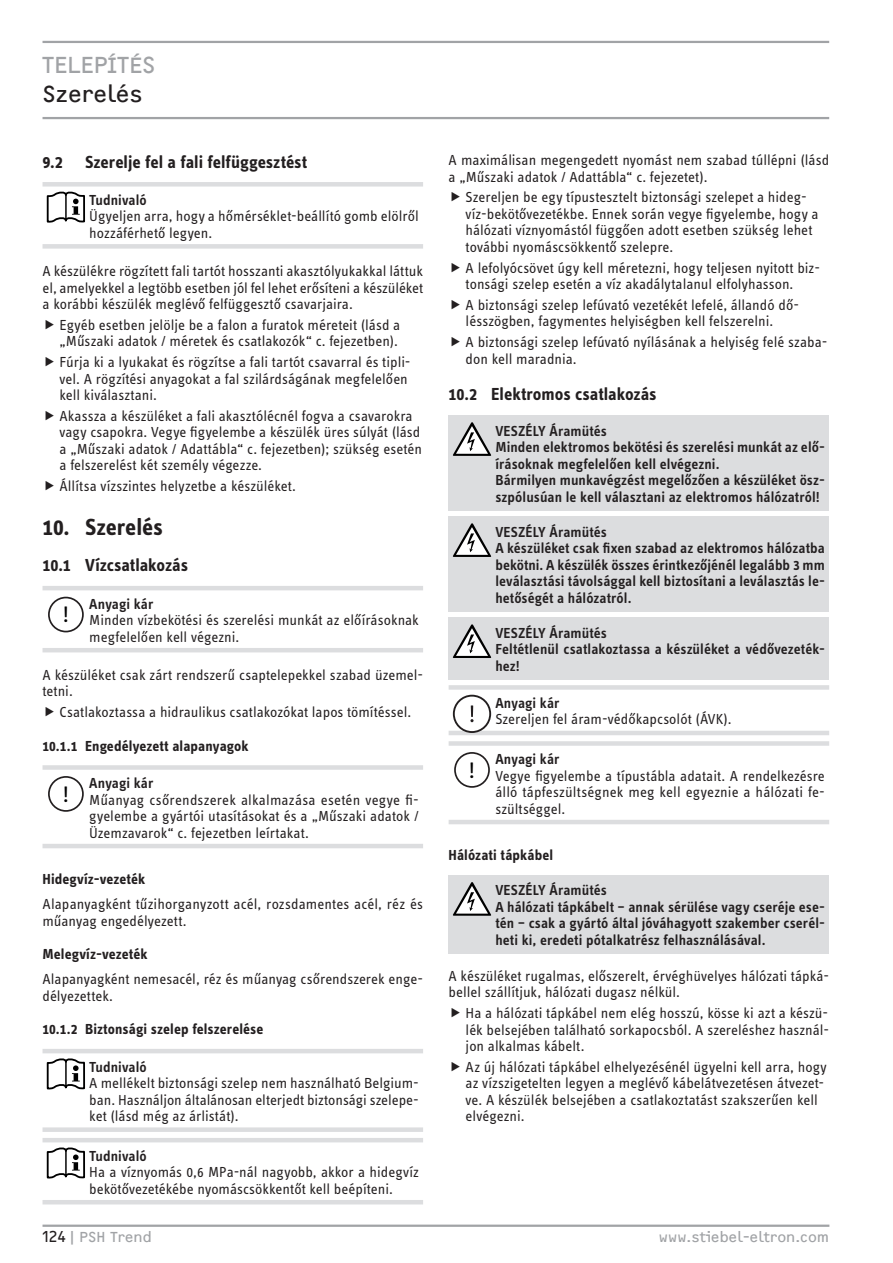
<style>
.page{position:relative;width:893px;height:1263px;background:#fff}
.page>*{position:absolute;margin:0;border:0;box-sizing:border-box;transform-origin:0 0}
.t1{font:700 24px "STE Info Text";letter-spacing:-.005em;color:#231f20}
.t2{font:24px "F2 FOCR Bczyk Com";letter-spacing:-.015em;color:#a1a3a6}
.t3{font:24px "F2 FOCR Bczyk Com";letter-spacing:-.015em;color:#231f20}
.t4{font:23.25px "STE Info Text";color:#000}
.t5{font:700 18px "STE Info Text";color:#231f20}
.t6{font:15px/16.5px "STE Info Text";color:#231f20}
.t7{font:600 15px/16.5px "STE Info Text";letter-spacing:.005em;color:#231f20}
.t8{font:700 15px "STE Info Text";letter-spacing:.005em;color:#231f20}
.t9{font:15px "F2 FOCR Bczyk Com";color:#a1a3a6}
.s1{color:#231f20}
</style>
<div class="page">
<hr style="left:43px;top:1224px;width:786px;height:3px;background:#a1a3a6">
<hr style="left:43px;top:41px;width:786px;height:2px;background:#a1a3a6">
<hr style="left:43px;top:117px;width:786px;height:2px;background:#a1a3a6">
<div style="left:43px;top:182px;width:380px;height:5px;background:#dcdddf"></div>
<div style="left:43px;top:244px;width:380px;height:5px;background:#dcdddf"></div>
<svg style="left:47px;top:192px;width:38px;height:31px"></svg>
<hr style="left:65px;top:195px;width:2px;height:24px;background:#000">
<hr style="left:43px;top:586px;width:380px;height:4px;background:#dcdddf">
<hr style="left:43px;top:648px;width:380px;height:4px;background:#dcdddf">
<div style="left:48px;top:597px;width:36px;height:35px;border:2px solid #231f20;border-radius:50%"></div>
<div style="left:43px;top:765px;width:380px;height:5px;background:#dcdddf"></div>
<hr style="left:43px;top:844px;width:380px;height:4px;background:#dcdddf">
<div style="left:48px;top:776px;width:36px;height:36px;border:2px solid #231f20;border-radius:50%"></div>
<hr style="left:43px;top:1049px;width:380px;height:4px;background:#dcdddf">
<div style="left:43px;top:1127px;width:380px;height:5px;background:#dcdddf"></div>
<svg style="left:47px;top:1058px;width:38px;height:31px"></svg>
<hr style="left:65px;top:1061px;width:2px;height:25px;background:#000">
<hr style="left:43px;top:1138px;width:380px;height:4px;background:#dcdddf">
<hr style="left:43px;top:1200px;width:380px;height:4px;background:#dcdddf">
<svg style="left:47px;top:1147px;width:38px;height:31px"></svg>
<hr style="left:65px;top:1150px;width:2px;height:25px;background:#000">
<div style="left:449px;top:415px;width:380px;height:95px;background:#dcdddf"></div>
<svg style="left:453px;top:422px;width:38px;height:34px"></svg>
<div style="left:449px;top:516px;width:380px;height:95px;background:#dcdddf"></div>
<svg style="left:453px;top:523px;width:38px;height:34px"></svg>
<div style="left:449px;top:617px;width:380px;height:62px;background:#dcdddf"></div>
<svg style="left:453px;top:624px;width:38px;height:34px"></svg>
<div style="left:449px;top:685px;width:380px;height:5px;background:#dcdddf"></div>
<hr style="left:449px;top:731px;width:380px;height:4px;background:#dcdddf">
<svg style="left:453px;top:695px;width:38px;height:38px"></svg>
<div style="left:449px;top:741px;width:380px;height:5px;background:#dcdddf"></div>
<hr style="left:449px;top:820px;width:380px;height:4px;background:#dcdddf">
<div style="left:454px;top:752px;width:36px;height:36px;border:2px solid #231f20;border-radius:50%"></div>
<div style="left:449px;top:875px;width:380px;height:78px;background:#dcdddf"></div>
<svg style="left:453px;top:882px;width:38px;height:34px"></svg>
<h1 class="t2" style="left:43px;top:51px;width:114px">TELEPÍTÉS</h1>
<h1 class="t3" style="left:43px;top:80px;width:102px">Szerelés</h1>
<p class="t5" style="left:43px;top:151px;width:266px">9.2 Szerelje fel a fali felfüggesztést</p>
<p class="t7" style="left:89px;top:192px;width:59px">Tudnivaló</p>
<p class="t6" style="left:89px;top:208px;width:331px">Ügyeljen arra, hogy a hőmérséklet-beállító gomb elölről hozzáférhető legyen.</p>
<p class="t6" style="left:43px;top:263px;width:382px;text-align:justify">A készülékre rögzített fali tartót hosszanti akasztólyukakkal láttuk el, amelyekkel a legtöbb esetben jól fel lehet erősíteni a készüléket a korábbi készülék meglévő felfüggesztő csavarjaira.</p>
<p class="t6" style="left:60px;top:317px;width:342px">Egyéb esetben jelölje be a falon a furatok méreteit (lásd a „Műszaki adatok / méretek és csatlakozók“ c. fejezetben).</p>
<p class="t6" style="left:60px;top:354px;width:353px">Fúrja ki a lyukakat és rögzítse a fali tartót csavarral és tipli&shy;vel. A rögzítési anyagokat a fal szilárdságának megfelelően kell kiválasztani.</p>
<p class="t6" style="left:60px;top:408px;width:364px">Akassza a készüléket a fali akasztólécnél fogva a csavarokra vagy csapokra. Vegye figyelembe a készülék üres súlyát (lásd a „Műszaki adatok / Adattábla“ c. fejezetben); szükség esetén a felszerelést két személy végezze.</p>
<p class="t6" style="left:60px;top:478px;width:238px">Állítsa vízszintes helyzetbe a készüléket.</p>
<h1 class="t1" style="left:43px;top:513px;width:122px">10. Szerelés</h1>
<p class="t5" style="left:43px;top:555px;width:147px">10.1 Vízcsatlakozás</p>
<h2 class="t4" style="left:62px;top:601px;width:8px">!</h2>
<p class="t7" style="left:89px;top:595px;width:66px">Anyagi kár</p>
<p class="t6" style="left:89px;top:612px;width:331px">Minden vízbekötési és szerelési munkát az előírásoknak megfelelően kell végezni.</p>
<p class="t6" style="left:43px;top:667px;width:382px">A készüléket csak zárt rendszerű csaptelepekkel szabad üzemel&shy;tetni.</p>
<p class="t6" style="left:60px;top:704px;width:353px">Csatlakoztassa a hidraulikus csatlakozókat lapos tömítéssel.</p>
<p class="t8" style="left:43px;top:737px;width:208px">10.1.1 Engedélyezett alapanyagok</p>
<h2 class="t4" style="left:62px;top:781px;width:8px">!</h2>
<p class="t7" style="left:89px;top:775px;width:66px">Anyagi kár</p>
<p class="t6" style="left:89px;top:791px;width:331px;text-align:justify">Műanyag csőrendszerek alkalmazása esetén vegye fi&shy;gyelembe a gyártói utasításokat és a „Műszaki adatok / Üzemzavarok“ c. fejezetben leírtakat.</p>
<p class="t8" style="left:43px;top:870px;width:104px">Hidegvíz-vezeték</p>
<p class="t6" style="left:43px;top:896px;width:382px">Alapanyagként tűzihorganyzott acél, rozsdamentes acél, réz és műanyag engedélyezett.</p>
<p class="t8" style="left:43px;top:945px;width:107px">Melegvíz-vezeték</p>
<p class="t6" style="left:43px;top:971px;width:382px">Alapanyagként nemesacél, réz és műanyag csőrendszerek enge&shy;délyezettek.</p>
<p class="t8" style="left:43px;top:1021px;width:222px">10.1.2 Biztonsági szelep felszerelése</p>
<p class="t7" style="left:89px;top:1058px;width:59px">Tudnivaló</p>
<p class="t6" style="left:89px;top:1075px;width:331px;text-align:justify">A mellékelt biztonsági szelep nem használható Belgium&shy;ban. Használjon általánosan elterjedt biztonsági szelepe&shy;ket (lásd még az árlistát).</p>
<p class="t7" style="left:89px;top:1147px;width:59px">Tudnivaló</p>
<p class="t6" style="left:89px;top:1164px;width:331px">Ha a víznyomás 0,6 MPa-nál nagyobb, akkor a hidegvíz bekötővezetékébe nyomáscsökkentőt kell beépíteni.</p>
<p class="t6" style="left:449px;top:152px;width:382px">A maximálisan megengedett nyomást nem szabad túllépni (lásd a „Műszaki adatok / Adattábla“ c. fejezetet).</p>
<p class="t6" style="left:466px;top:189px;width:355px">Szereljen be egy típustesztelt biztonsági szelepet a hideg&shy;víz-bekötővezetékbe. Ennek során vegye figyelembe, hogy a hálózati víznyomástól függően adott esetben szükség lehet további nyomáscsökkentő szelepre.</p>
<p class="t6" style="left:466px;top:259px;width:356px">A lefolyócsövet úgy kell méretezni, hogy teljesen nyitott biz&shy;tonsági szelep esetén a víz akadálytalanul elfolyhasson.</p>
<p class="t6" style="left:466px;top:297px;width:335px">A biztonsági szelep lefúvató vezetékét lefelé, állandó dő&shy;lésszögben, fagymentes helyiségben kell felszerelni.</p>
<p class="t6" style="left:466px;top:334px;width:363px">A biztonsági szelep lefúvató nyílásának a helyiség felé szaba&shy;don kell maradnia.</p>
<p class="t5" style="left:449px;top:384px;width:209px">10.2 Elektromos csatlakozás</p>
<p class="t7" style="left:495px;top:422px;width:331px">VESZÉLY Áramütés<br>Minden elektromos bekötési és szerelési munkát az elő&shy;írásoknak megfelelően kell elvégezni.<br>Bármilyen munkavégzést megelőzően a készüléket ös - szpólusúan le kell választani az elektromos hálózatról!</p>
<p class="t7" style="left:495px;top:523px;width:331px">VESZÉLY Áramütés<br>A készüléket csak fixen szabad az elektromos hálózatba bekötni. A készülék összes érintkezőjénél legalább 3 mm leválasztási távolsággal kell biztosítani a leválasztás le&shy;hetőségét a hálózatról.</p>
<p class="t7" style="left:495px;top:624px;width:331px">VESZÉLY Áramütés<br>Feltétlenül csatlakoztassa a készüléket a védővezeték&shy;hez!</p>
<p class="t7" style="left:495px;top:695px;width:66px">Anyagi kár</p>
<p class="t6" style="left:495px;top:711px;width:238px">Szereljen fel áram-védőkapcsolót (ÁVK).</p>
<h2 class="t4" style="left:468px;top:757px;width:8px">!</h2>
<p class="t7" style="left:495px;top:751px;width:66px">Anyagi kár</p>
<p class="t6" style="left:495px;top:767px;width:331px;text-align:justify">Vegye figyelembe a típustábla adatait. A rendelkezésre álló tápfeszültségnek meg kell egyeznie a hálózati fe&shy;szültséggel.</p>
<p class="t8" style="left:449px;top:846px;width:106px">Hálózati tápkábel</p>
<p class="t7" style="left:495px;top:882px;width:331px">VESZÉLY Áramütés<br>A hálózati tápkábelt – annak sérülése vagy cseréje ese&shy;tén – csak a gyártó által jóváhagyott szakember cserél&shy;heti ki, eredeti pótalkatrész felhasználásával.</p>
<p class="t6" style="left:449px;top:967px;width:382px">A készüléket rugalmas, előszerelt, érvéghüvelyes hálózati tápká&shy;bellel szállítjuk, hálózati dugasz nélkül.</p>
<p class="t6" style="left:466px;top:1005px;width:365px;text-align:justify">Ha a hálózati tápkábel nem elég hosszú, kösse ki azt a készü&shy;lék belsejében található sorkapocsból. A szereléshez használ&shy;jon alkalmas kábelt.</p>
<p class="t6" style="left:466px;top:1058px;width:363px">Az új hálózati tápkábel elhelyezésénél ügyelni kell arra, hogy az vízszigetelten legyen a meglévő kábelátvezetésen átvezet&shy;ve. A készülék belsejében a csatlakoztatást szakszerűen kell elvégezni.</p>
<p class="t9" style="left:43px;top:1228px;width:111px"><span class="s1">124</span>|PSH Trend</p>
<p class="t9" style="left:659px;top:1228px;width:172px">www.stiebel-eltron.com</p>
</div>
